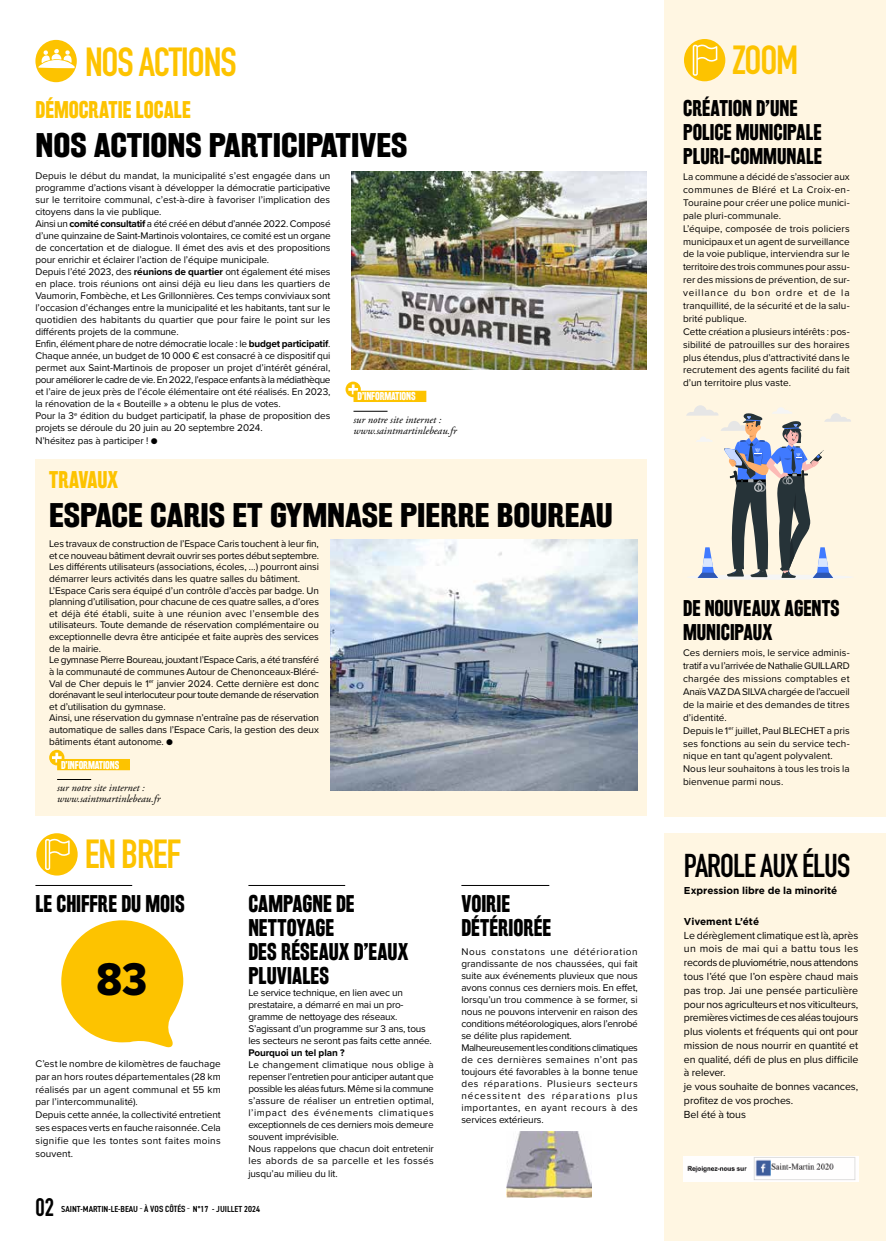
<style>
.page{position:relative;width:886px;height:1241px;background:#fff}
.page>*{position:absolute;margin:0;border:0;box-sizing:border-box;transform-origin:0 0}
.t1{font:47.5px "Proxima Nova Cond Extrabld";color:#000}
.t2{font:700 40px "DIN Condensed";letter-spacing:-.03em;color:#fdc300}
.t3{font:700 32.5px "DIN Condensed";letter-spacing:-.03em;color:#000}
.t4{font:700 30px "Rakesly Rg";color:#000;scale:1.2 1}
.t5{font:700 25px "DIN Condensed";color:#000}
.t6{font:700 21.25px/23.8px "Rakesly Rg";color:#000}
.t7{font:700 21.25px "Rakesly Rg";color:#fdc300}
.t8{font:700 20px/23.8px "Rakesly Rg";color:#000}
.t9{font:10.62px/13.8px "Proxima Nova";letter-spacing:-.005em;color:#000}
.t10{font:italic 10.62px/11.2px "Adobe Garamond Pro";color:#000}
.t11{font:10px/12px "Proxima Nova";letter-spacing:-.01em;color:#000}
.t12{font:700 10px "Gotham";color:#000}
.t13{font:700 10px "Rakesly Rg";letter-spacing:-.01em;color:#fff}
.t14{font:700 10px "Proxima Nova";letter-spacing:-.01em;color:#000}
.t15{font:600 condensed 8.75px "DIN2014";color:#000}
.s1{font-weight:700}
.s2{font-weight:500}
.s3{font-family:"Rakesly Lt";font-weight:400;font-stretch:normal}
.s4{font-family:"DIN Condensed";font-weight:700;font-stretch:normal}
</style>
<div class="page">
<div style="left:664px;top:0;width:222px;height:816px;background:#fff6e2"></div>
<div style="left:684px;top:39px;width:41px;height:42px;background:#fdc300;border-radius:50%"></div>
<div style="left:36px;top:833px;width:42px;height:42px;background:#fdc300;border-radius:50%"></div>
<svg style="left:693px;top:44px;width:24px;height:32px"></svg>
<svg style="left:45px;top:838px;width:25px;height:31px"></svg>
<div style="left:664px;top:833px;width:222px;height:407px;background:#fff6e2"></div>
<img style="left:684px;top:1156px;width:174px;height:25px">
<hr style="left:248px;top:885px;width:97px;height:1px;background:#000">
<hr style="left:35px;top:885px;width:97px;height:1px;background:#000">
<hr style="left:461px;top:885px;width:88px;height:1px;background:#000">
<div style="left:35px;top:40px;width:42px;height:42px;background:#fdc300;border-radius:50%"></div>
<svg style="left:38px;top:49px;width:37px;height:19px"></svg>
<svg style="left:61px;top:920px;width:122px;height:128px"></svg>
<div style="left:35px;top:459px;width:612px;height:357px;background:#fff6e2"></div>
<img style="left:330px;top:539px;width:308px;height:251px">
<img style="left:352px;top:171px;width:295px;height:199px">
<svg style="left:345px;top:381px;width:16px;height:16px"></svg>
<svg style="left:348px;top:384px;width:10px;height:10px"></svg>
<div style="left:353px;top:390px;width:73px;height:12px;background:#fdc300"></div>
<hr style="left:353px;top:411px;width:34px;height:1px;background:#000">
<svg style="left:49px;top:749px;width:15px;height:16px"></svg>
<svg style="left:52px;top:752px;width:10px;height:10px"></svg>
<div style="left:57px;top:758px;width:73px;height:12px;background:#fdc300"></div>
<hr style="left:57px;top:779px;width:34px;height:1px;background:#000">
<div style="left:687px;top:574px;width:167px;height:5px;background:#fbf5e8;border-radius:50%"></div>
<svg style="left:686px;top:405px;width:165px;height:173px"></svg>
<img style="left:506px;top:1131px;width:86px;height:66px">
<h2 class="t2" style="left:85px;top:35px;width:153px">NOS ACTIONS</h2>
<h2 class="t2" style="left:732px;top:33px;width:68px">ZOOM</h2>
<h3 class="t7" style="left:35px;top:97px;width:157px">DÉMOCRATIE LOCALE</h3>
<h3 class="t8" style="left:683px;top:96px;width:140px">CRÉATION D’UNE<br>POLICE MUNICIPALE<br>PLURI-COMMUNALE</h3>
<p class="t11" style="left:683px;top:170px;width:168px;line-height:12.9px">La commune a décidé de s’associer aux communes de Bléré et La Croix-en-Touraine pour créer une police munici&shy;pale pluri-communale.<br>L’équipe, composée de trois policiers municipaux et un agent de surveillance de la voie publique, interviendra sur le territoire des trois communes pour assu&shy;rer des missions de prévention, de sur&shy;veillance du bon ordre et de la tranquillité, de la sécurité et de la salu&shy;brité publique.<br>Cette création a plusieurs intérêts : pos&shy;sibilité de patrouilles sur des horaires plus étendus, plus d’attractivité dans le recrutement des agents facilité du fait d’un territoire plus vaste.</p>
<h3 class="t4" style="left:35px;top:127px;width:311px">NOS ACTIONS PARTICIPATIVES</h3>
<p class="t11" style="left:35px;top:169px;width:297px">Depuis le début du mandat, la municipalité s’est engagée dans un programme d’actions visant à développer la démocratie participative sur le territoire communal, c’est-à-dire à favoriser l’implication des citoyens dans la vie publique.<br>Ainsi un <span class="s1">comité consultatif</span> a été créé en début d’année 2022. Composé d’une quinzaine de Saint-Martinois volontaires, ce comité est un organe de concertation et de dialogue. Il émet des avis et des propositions pour enrichir et éclairer l’action de l’équipe municipale.<br>Depuis l’été 2023, des <span class="s1">réunions de quartier</span> ont également été mises en place. trois réunions ont ainsi déjà eu lieu dans les quartiers de Vaumorin, Fombèche, et Les Grillonnières. Ces temps conviviaux sont l’occasion d’échanges entre la municipalité et les habitants, tant sur le quotidien des habitants du quartier que pour faire le point sur les différents projets de la commune.<br>Enfin, élément phare de notre démocratie locale : le <span class="s1">budget participatif</span>.<br>Chaque année, un budget de 10 000 € est consacré à ce dispositif qui permet aux Saint-Martinois de proposer un projet d’intérêt général, pour améliorer le cadre de vie. En 2022, l’espace enfants à la médiathèque et l’aire de jeux près de l’école élémentaire ont été réalisés. En 2023, la rénovation de la « Bouteille » a obtenu le plus de votes.<br>Pour la 3<sup>e</sup> édition du budget participatif, la phase de proposition des projets se déroule du 20 juin au 20 septembre 2024.<br>N’hésitez pas à participer ! <span class="s2">●</span></p>
<p class="t13" style="left:357px;top:390px;width:60px">D’INFORMATIONS</p>
<p class="t10" style="left:353px;top:414px;width:105px">sur notre site internet : www.saintmartinlebeau.fr</p>
<h3 class="t7" style="left:49px;top:467px;width:71px">TRAVAUX</h3>
<h3 class="t4" style="left:49px;top:497px;width:471px">ESPACE CARIS ET GYMNASE PIERRE BOUREAU</h3>
<p class="t11" style="left:49px;top:537px;width:271px;line-height:11.6px">Les travaux de construction de l’Espace Caris touchent à leur fin, et ce nouveau bâtiment devrait ouvrir ses portes début septembre.<br>Les différents utilisateurs (associations, écoles, …) pourront ainsi démarrer leurs activités dans les quatre salles du bâtiment.<br>L’Espace Caris sera équipé d’un contrôle d’accès par badge. Un planning d’utilisation, pour chacune de ces quatre salles, a d’ores et déjà été établi, suite à une réunion avec l’ensemble des utilisateurs. Toute demande de réservation complémentaire ou exceptionnelle devra être anticipée et faite auprès des services de la mairie.<br>Le gymnase Pierre Boureau, jouxtant l’Espace Caris, a été transféré à la communauté de communes Autour de Chenonceaux-Bléré-Val de Cher depuis le 1<sup>er</sup> janvier 2024. Cette dernière est donc dorénavant le seul interlocuteur pour toute demande de réservation et d’utilisation du gymnase.<br>Ainsi, une réservation du gymnase n’entraîne pas de réservation automatique de salles dans l’Espace Caris, la gestion des deux bâtiments étant autonome. <span class="s2">●</span></p>
<p class="t13" style="left:61px;top:758px;width:60px">D’INFORMATIONS</p>
<p class="t10" style="left:57px;top:782px;width:105px">sur notre site internet : www.saintmartinlebeau.fr</p>
<h2 class="t2" style="left:85px;top:827px;width:98px">EN BREF</h2>
<h3 class="t6" style="left:35px;top:892px;width:151px">LE CHIFFRE DU MOIS</h3>
<h1 class="t1" style="left:96px;top:944px;width:52px">83</h1>
<p class="t11" style="left:35px;top:1056px;width:187px;line-height:12.9px">C’est le nombre de kilomètres de fauchage par an hors routes départementales (28 km réalisés par un agent communal et 55 km par l’intercommunalité).<br>Depuis cette année, la collectivité entretient ses espaces verts en fauche raisonnée. Cela signifie que les tontes sont faites moins souvent.</p>
<h3 class="t6" style="left:248px;top:892px;width:161px">CAMPAGNE DE<br>NETTOYAGE<br>DES RÉSEAUX D’EAUX<br>PLUVIALES</h3>
<p class="t11" style="left:248px;top:985px;width:185px">Le service technique, en lien avec un prestataire, a démarré en mai un pro&shy;gramme de nettoyage des réseaux.<br>S’agissant d’un programme sur 3 ans, tous les secteurs ne seront pas faits cette année.</p>
<p class="t14" style="left:248px;top:1044px;width:98px">Pourquoi un tel plan ?</p>
<p class="t11" style="left:248px;top:1057px;width:187px">Le changement climatique nous oblige à repenser l’entretien pour anticiper autant que possible les aléas futurs. Même si la commune s’assure de réaliser un entretien optimal, l’impact des événements climatiques exceptionnels de ces derniers mois demeure souvent imprévisible.<br>Nous rappelons que chacun doit entretenir les abords de sa parcelle et les fossés jusqu’au milieu du lit.</p>
<h3 class="t5" style="left:35px;top:1189px;width:20px">02</h3>
<p class="t15" style="left:61px;top:1203px;width:200px">SAINT-MARTIN-LE-BEAU <span class="s3">-</span> <span class="s4">À VOS CÔTÉS</span> <span class="s3">-</span> N°17 - JUILLET 2024</p>
<h3 class="t6" style="left:461px;top:892px;width:91px">VOIRIE<br>DÉTÉRIORÉE</h3>
<p class="t11" style="left:461px;top:945px;width:178px">Nous constatons une détérioration grandissante de nos chaussées, qui fait suite aux événements pluvieux que nous avons connus ces derniers mois. En effet, lorsqu’un trou commence à se former, si nous ne pouvons intervenir en raison des conditions météorologiques, alors l’enrobé se délite plus rapidement.<br>Malheureusement les conditions climatiques de ces dernières semaines n’ont pas toujours été favorables à la bonne tenue des réparations. Plusieurs secteurs nécessitent des réparations plus importantes, en ayant recours à des services extérieurs.</p>
<h3 class="t8" style="left:683px;top:596px;width:158px">DE NOUVEAUX AGENTS<br>MUNICIPAUX</h3>
<p class="t11" style="left:683px;top:646px;width:168px;line-height:12.9px">Ces derniers mois, le service adminis&shy;tratif a vu l’arrivée de Nathalie GUILLARD chargée des missions comptables et Anaïs VAZ DA SILVA chargée de l’accueil de la mairie et des demandes de titres d’identité.<br>Depuis le 1<sup>er</sup> juillet, Paul BLECHET a pris ses fonctions au sein du service tech&shy;nique en tant qu’agent polyvalent.<br>Nous leur souhaitons à tous les trois la bienvenue parmi nous.</p>
<h3 class="t3" style="left:684px;top:843px;width:168px">PAROLE AUX ÉLUS</h3>
<p class="t12" style="left:684px;top:883px;width:155px">Expression libre de la minorité</p>
<p class="t12" style="left:684px;top:914px;width:77px">Vivement L’été</p>
<p class="t9" style="left:684px;top:927px;width:176px">Le dérèglement climatique est là, après un mois de mai qui a battu tous les records de pluviométrie, nous attendons tous l’été que l’on espère chaud mais pas trop. Jai une pensée particulière pour nos agriculteurs et nos viticulteurs, premières victimes de ces aléas toujours plus violents et fréquents qui ont pour mission de nous nourrir en quantité et en qualité, défi de plus en plus difficile à relever.<br>je vous souhaite de bonnes vacances, profitez de vos proches.<br>Bel été à tous</p>
</div>
